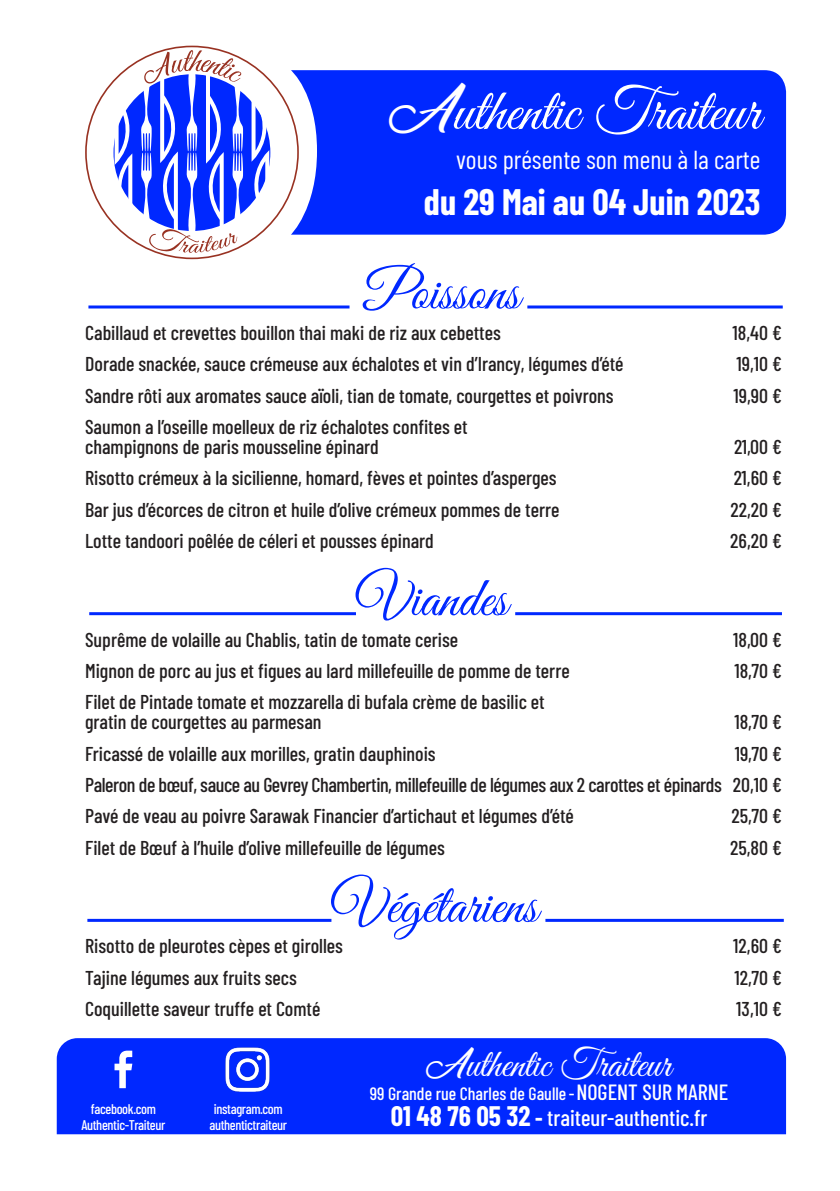
<style>
.page{position:relative;width:840px;height:1191px;background:#fff}
.page>*{position:absolute;margin:0;border:0;box-sizing:border-box;transform-origin:0 0}
.t1{font:60px "Great Vibes";color:#fff}
.t2{font:56px "Great Vibes";color:#0028ff}
.t3{font:40px "Great Vibes";color:#fff}
.t4{font:700 36px "Barlow Condensed";color:#fff}
.t5{font:26px "Barlow Condensed";color:#fff}
.t6{font:500 22.6px "Barlow Condensed";color:#fff}
.t7{font:500 20px/20px "Barlow Condensed";color:#231f20}
.t8{font:500 20px "Barlow Condensed";letter-spacing:-.02em;color:#231f20}
.t9{font:500 17.8px "Barlow Condensed";color:#fff}
.t10{font:500 14px "Barlow Condensed";letter-spacing:-.025em;color:#fff}
.s1{font-family:"Ananda";font-weight:900;font-size:48px}
.s2{font-family:"Ananda";font-weight:900;font-size:30px}
.s3{font-size:22px}
.s4{font-weight:700;font-size:27.6px}
.s5{font-weight:700}
</style>
<div class="page">
<div style="left:57px;top:1038px;width:728px;height:96px;background:#0028ff"></div>
<svg style="left:114px;top:1050px;width:18px;height:38px"></svg>
<img style="left:217px;top:1039px;width:60px;height:60px">
<div style="left:291px;top:70px;width:494px;height:165px;background:#0028ff"></div>
<div style="left:86px;top:46px;width:212px;height:212px;background:#fff;border-radius:50%"></div>
<svg style="left:104px;top:50px;width:176px;height:203px"></svg>
<hr style="left:88px;top:305px;width:261px;height:3px;background:#0028ff">
<hr style="left:527px;top:305px;width:255px;height:3px;background:#0028ff">
<hr style="left:89px;top:612px;width:267px;height:3px;background:#0028ff">
<hr style="left:515px;top:612px;width:266px;height:3px;background:#0028ff">
<hr style="left:87px;top:919px;width:244px;height:3px;background:#0028ff">
<hr style="left:545px;top:919px;width:238px;height:3px;background:#0028ff">
<p class="t1" style="left:390px;top:78px;width:372px"><span class="s1">A</span>uthentic Traiteur</p>
<p class="t5" style="left:456px;top:141px;width:305px">vous présente son menu à la carte</p>
<p class="t4" style="left:424px;top:176px;width:338px">du 29 Mai au 04 Juin 2023</p>
<p class="t2" style="left:364px;top:261px;width:157px">Poissons</p>
<p class="t7" style="left:85px;top:321px;width:417px">Cabillaud et crevettes bouillon thai maki de riz aux cebettes</p>
<p class="t7" style="left:732px;top:321px;width:51px">18,40 €</p>
<p class="t7" style="left:85px;top:352px;width:539px">Dorade snackée, sauce crémeuse aux échalotes et vin d’Irancy, légumes d’été</p>
<p class="t7" style="left:736px;top:352px;width:47px">19,10 €</p>
<p class="t7" style="left:85px;top:384px;width:529px">Sandre rôti aux aromates sauce aïoli, tian de tomate, courgettes et poivrons</p>
<p class="t7" style="left:733px;top:384px;width:50px">19,90 €</p>
<p class="t7" style="left:85px;top:415px;width:384px">Saumon a l’oseille moelleux de riz échalotes confites et champignons de paris mousseline épinard</p>
<p class="t7" style="left:733px;top:435px;width:49px">21,00 €</p>
<p class="t7" style="left:85px;top:466px;width:472px">Risotto crémeux à la sicilienne, homard, fèves et pointes d’asperges</p>
<p class="t7" style="left:733px;top:466px;width:50px">21,60 €</p>
<p class="t7" style="left:85px;top:498px;width:475px">Bar jus d’écorces de citron et huile d’olive crémeux pommes de terre</p>
<p class="t7" style="left:730px;top:498px;width:53px">22,20 €</p>
<p class="t7" style="left:85px;top:529px;width:350px">Lotte tandoori poêlée de céleri et pousses épinard</p>
<p class="t7" style="left:729px;top:529px;width:53px">26,20 €</p>
<p class="t2" style="left:356px;top:567px;width:153px">Viandes</p>
<p class="t7" style="left:85px;top:628px;width:374px">Suprême de volaille au Chablis, tatin de tomate cerise</p>
<p class="t7" style="left:732px;top:628px;width:50px">18,00 €</p>
<p class="t7" style="left:85px;top:659px;width:486px">Mignon de porc au jus et figues au lard millefeuille de pomme de terre</p>
<p class="t7" style="left:734px;top:659px;width:49px">18,70 €</p>
<p class="t7" style="left:85px;top:690px;width:461px">Filet de Pintade tomate et mozzarella di bufala crème de basilic et gratin de courgettes au parmesan</p>
<p class="t7" style="left:734px;top:710px;width:49px">18,70 €</p>
<p class="t7" style="left:85px;top:742px;width:352px">Fricassé de volaille aux morilles, gratin dauphinois</p>
<p class="t7" style="left:734px;top:742px;width:49px">19,70 €</p>
<p class="t8" style="left:85px;top:770px;width:698px">Paleron de bœuf, sauce au Gevrey Chambertin, millefeuille de légumes aux 2 carottes et épinards 20,10 €</p>
<p class="t7" style="left:85px;top:804px;width:490px">Pavé de veau au poivre Sarawak Financier d’artichaut et légumes d’été</p>
<p class="t7" style="left:731px;top:804px;width:52px">25,70 €</p>
<p class="t7" style="left:85px;top:836px;width:361px">Filet de Bœuf à l’huile d’olive millefeuille de légumes</p>
<p class="t7" style="left:729px;top:836px;width:53px">25,80 €</p>
<p class="t2" style="left:331px;top:874px;width:208px">Végétariens</p>
<p class="t7" style="left:85px;top:934px;width:259px">Risotto de pleurotes cèpes et girolles</p>
<p class="t7" style="left:732px;top:934px;width:50px">12,60 €</p>
<p class="t7" style="left:85px;top:966px;width:213px">Tajine légumes aux fruits secs</p>
<p class="t7" style="left:734px;top:966px;width:49px">12,70 €</p>
<p class="t7" style="left:85px;top:997px;width:237px">Coquillette saveur truffe et Comté</p>
<p class="t7" style="left:735px;top:997px;width:47px">13,10 €</p>
<p class="t10" style="left:91px;top:1098px;width:67px">facebook.com</p>
<p class="t10" style="left:81px;top:1114px;width:85px">Authentic-Traiteur</p>
<p class="t10" style="left:214px;top:1098px;width:70px">instagram.com</p>
<p class="t10" style="left:209px;top:1114px;width:79px">authentictraiteur</p>
<p class="t3" style="left:426px;top:1042px;width:246px"><span class="s2">A</span>uthentic Traiteur</p>
<p class="t9" style="left:369px;top:1081px;width:360px">99 Grande rue Charles de Gaulle - <span class="s3">NOGENT SUR MARNE</span></p>
<p class="t6" style="left:390px;top:1102px;width:318px"><span class="s4">01 48 76 05 32</span> <span class="s5">-</span> traiteur-authentic.fr</p>
</div>
